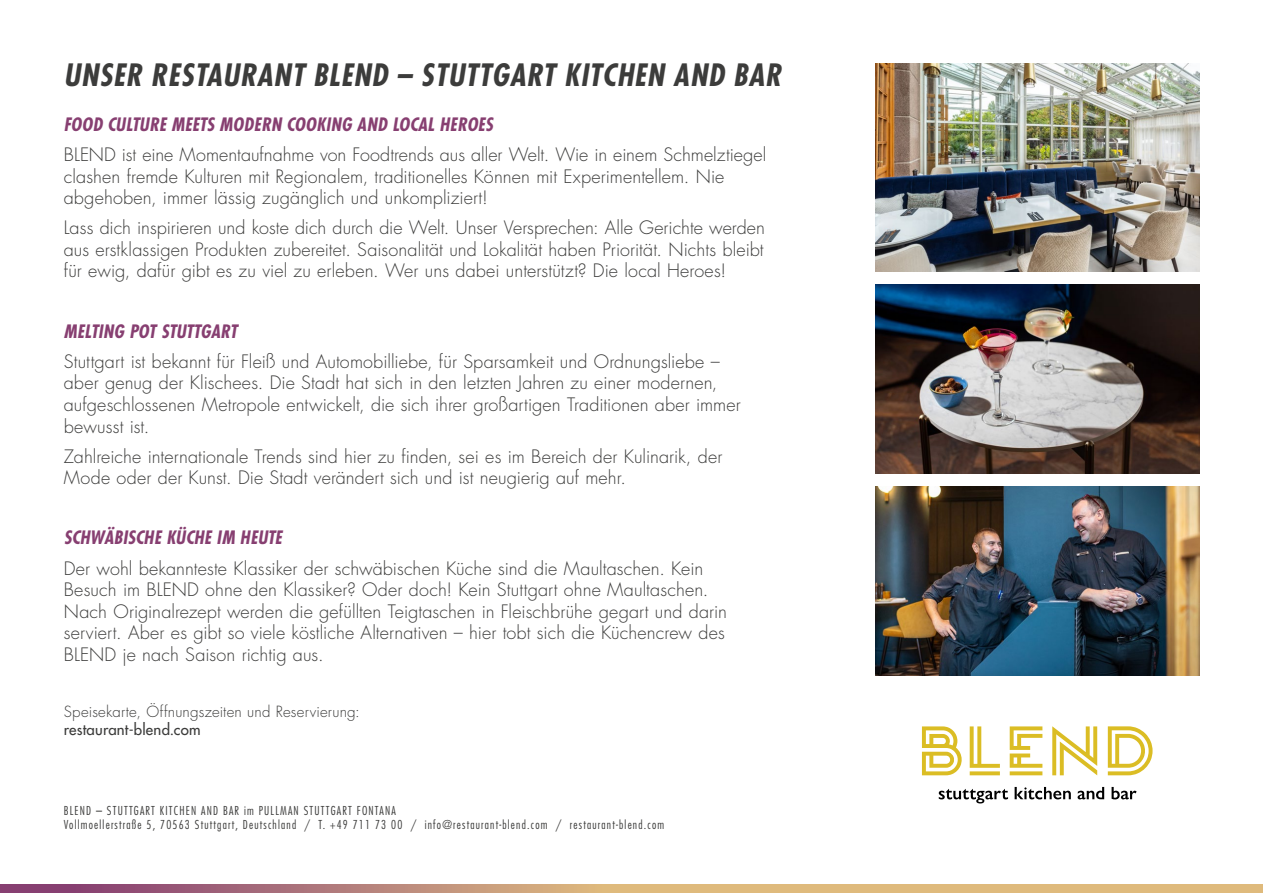
<style>
.page{position:relative;width:1263px;height:893px;background:#fff}
.page>*{position:absolute;margin:0;border:0;box-sizing:border-box;transform-origin:0 0}
.t1{font:italic 700 condensed 30px "Futura Std";letter-spacing:.03em;color:#3c3c3b}
.t2{font:300 18px/21.6px "Futura Std";letter-spacing:.005em;color:#3c3c3b}
.t3{font:italic 700 condensed 18px "Futura Std";letter-spacing:.01em;color:#873f71}
.t4{font:300 15px "Futura Std";letter-spacing:.015em;color:#3c3c3b}
.t5{font:500 15px "Futura Std";letter-spacing:.015em;color:#3c3c3b}
.t6{font:300 condensed 12px/14.4px "Futura Std";letter-spacing:.1em;color:#3c3c3b}
</style>
<div class="page">
<svg style="left:0;top:884px;width:1263px;height:9px;background:#c7987a"></svg>
<img style="left:875px;top:285px;width:324px;height:188px">
<img style="left:875px;top:486px;width:324px;height:189px">
<img style="left:875px;top:64px;width:324px;height:208px">
<svg style="left:922px;top:726px;width:40px;height:49px"></svg>
<svg style="left:970px;top:726px;width:30px;height:49px"></svg>
<svg style="left:1010px;top:726px;width:32px;height:49px"></svg>
<svg style="left:1052px;top:726px;width:45px;height:49px"></svg>
<svg style="left:1108px;top:726px;width:44px;height:49px"></svg>
<svg style="left:939px;top:789px;width:69px;height:14px"></svg>
<svg style="left:1014px;top:787px;width:57px;height:12px"></svg>
<svg style="left:1077px;top:787px;width:27px;height:12px"></svg>
<svg style="left:1111px;top:787px;width:25px;height:12px"></svg>
<h1 class="t1" style="left:64px;top:57px;width:719px">UNSER RESTAURANT BLEND – STUTTGART KITCHEN AND BAR</h1>
<p class="t3" style="left:64px;top:113px;width:431px">FOOD CULTURE MEETS MODERN COOKING AND LOCAL HEROES</p>
<p class="t2" style="left:64px;top:144px;width:704px">BLEND ist eine Momentaufnahme von Foodtrends aus aller Welt. Wie in einem Schmelztiegel clashen fremde Kulturen mit Regionalem, traditionelles Können mit Experimentellem. Nie abgehoben, immer lässig zugänglich und unkompliziert!</p>
<p class="t2" style="left:64px;top:217px;width:703px;text-align:justify">Lass dich inspirieren und koste dich durch die Welt. Unser Versprechen: Alle Gerichte werden aus erstklassigen Produkten zubereitet. Saisonalität und Lokalität haben Priorität. Nichts bleibt für ewig, dafür gibt es zu viel zu erleben. Wer uns dabei unterstützt? Die local Heroes!</p>
<p class="t3" style="left:64px;top:320px;width:175px">MELTING POT STUTTGART</p>
<p class="t2" style="left:64px;top:351px;width:679px">Stuttgart ist bekannt für Fleiß und Automobilliebe, für Sparsamkeit und Ordnungsliebe – aber genug der Klischees. Die Stadt hat sich in den letzten Jahren zu einer modernen, aufgeschlossenen Metropole entwickelt, die sich ihrer großartigen Traditionen aber immer bewusst ist.</p>
<p class="t2" style="left:64px;top:446px;width:660px">Zahlreiche internationale Trends sind hier zu finden, sei es im Bereich der Kulinarik, der<br>Mode oder der Kunst. Die Stadt verändert sich und ist neugierig auf mehr.</p>
<p class="t3" style="left:64px;top:527px;width:220px">SCHWÄBISCHE KÜCHE IM HEUTE</p>
<p class="t2" style="left:64px;top:558px;width:665px">Der wohl bekannteste Klassiker der schwäbischen Küche sind die Maultaschen. Kein Besuch im BLEND ohne den Klassiker? Oder doch! Kein Stuttgart ohne Maultaschen.<br>Nach Originalrezept werden die gefüllten Teigtaschen in Fleischbrühe gegart und darin serviert. Aber es gibt so viele köstliche Alternativen – hier tobt sich die Küchencrew des BLEND je nach Saison richtig aus.</p>
<p class="t4" style="left:64px;top:702px;width:298px">Speisekarte, Öffnungszeiten und Reservierung:</p>
<p class="t5" style="left:64px;top:720px;width:138px">restaurant-blend.com</p>
<p class="t6" style="left:64px;top:803px;width:602px">BLEND – STUTTGART KITCHEN AND BAR im PULLMAN STUTTGART FONTANA<br>Vollmoellerstraße 5, 70563 Stuttgart, Deutschland / T. +49 711 73 00 / info@restaurant-blend.com / restaurant-blend.com</p>
</div>
